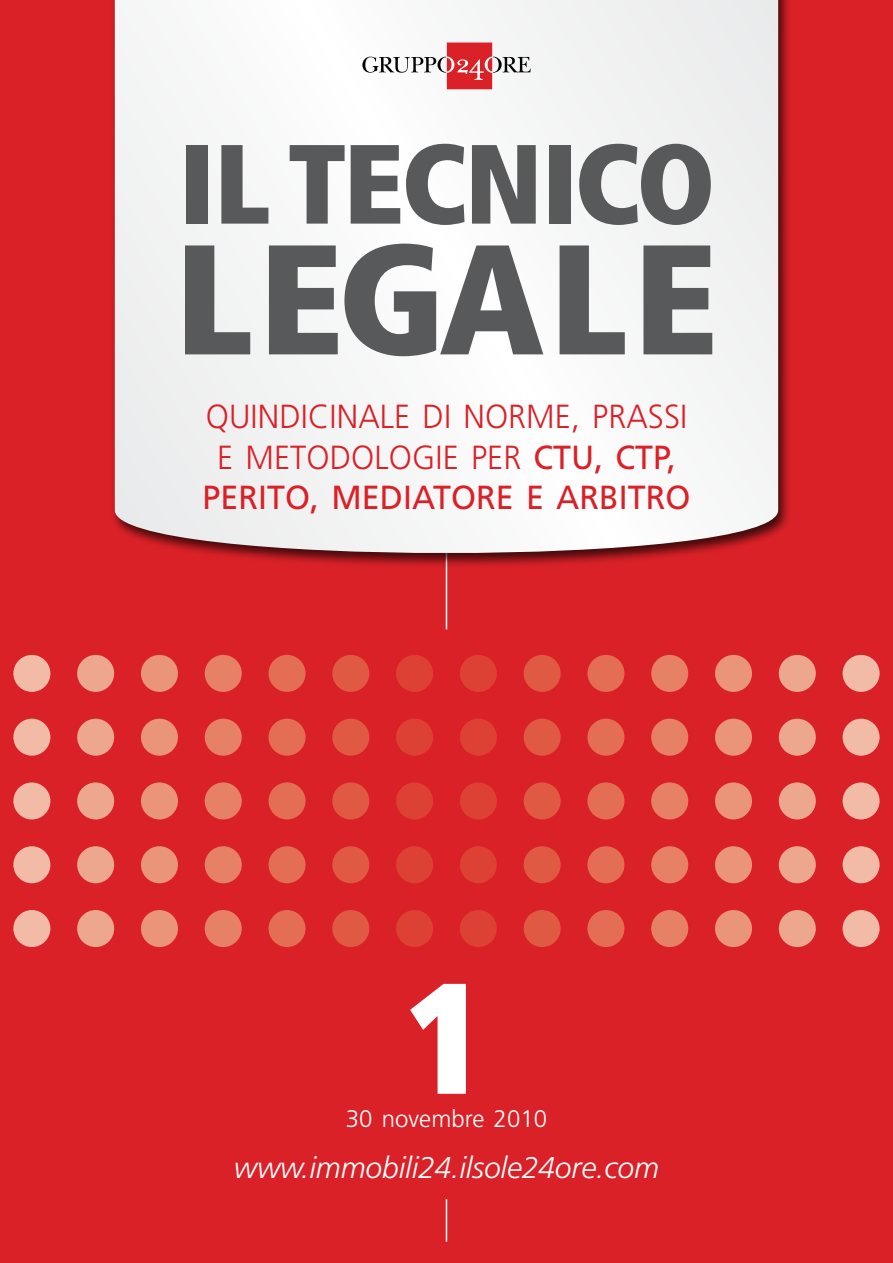
<style>
.page{position:relative;width:893px;height:1263px;background:#da2128}
.page>*{position:absolute;margin:0;border:0;box-sizing:border-box;transform-origin:0 0}
.t1{font:900 condensed 157.5px "Frutiger";color:#fff}
.t2{font:900 condensed 156px "Frutiger";letter-spacing:.04em;color:#58595b}
.t3{font:900 condensed 112.5px "Frutiger";letter-spacing:-.025em;color:#58595b}
.t4{font:300 33.45px/40.5px "Frutiger";letter-spacing:.005em;color:#da2128;text-align:center;scale:.96 1}
.t5{font:italic 300 30px "Frutiger";letter-spacing:-.005em;color:#fff}
.t6{font:300 24px "Frutiger";letter-spacing:.005em;color:#fff}
.s1{font-weight:400}
</style>
<div class="page">
<div style="left:13px;top:655px;width:37px;height:37px;background:#f1bba7;border-radius:50%"></div>
<div style="left:77px;top:655px;width:37px;height:37px;background:#eea78f;border-radius:50%"></div>
<div style="left:141px;top:655px;width:37px;height:37px;background:#ea947a;border-radius:50%"></div>
<div style="left:205px;top:655px;width:37px;height:37px;background:#e78166;border-radius:50%"></div>
<div style="left:268px;top:655px;width:38px;height:37px;background:#e36e54;border-radius:50%"></div>
<div style="left:332px;top:655px;width:37px;height:37px;background:#e05942;border-radius:50%"></div>
<div style="left:396px;top:655px;width:37px;height:37px;background:#dd4133;border-radius:50%"></div>
<div style="left:460px;top:655px;width:37px;height:37px;background:#dd4133;border-radius:50%"></div>
<div style="left:524px;top:655px;width:37px;height:37px;background:#e05942;border-radius:50%"></div>
<div style="left:587px;top:655px;width:37px;height:37px;background:#e36e54;border-radius:50%"></div>
<div style="left:651px;top:655px;width:37px;height:37px;background:#e78166;border-radius:50%"></div>
<div style="left:715px;top:655px;width:37px;height:37px;background:#ea947a;border-radius:50%"></div>
<div style="left:779px;top:655px;width:37px;height:37px;background:#eea78f;border-radius:50%"></div>
<div style="left:843px;top:655px;width:37px;height:37px;background:#f1bba7;border-radius:50%"></div>
<div style="left:13px;top:719px;width:37px;height:37px;background:#f1bba7;border-radius:50%"></div>
<div style="left:77px;top:719px;width:37px;height:37px;background:#eea78f;border-radius:50%"></div>
<div style="left:141px;top:719px;width:37px;height:37px;background:#ea947a;border-radius:50%"></div>
<div style="left:205px;top:719px;width:37px;height:37px;background:#e78166;border-radius:50%"></div>
<div style="left:268px;top:719px;width:38px;height:37px;background:#e36e54;border-radius:50%"></div>
<div style="left:332px;top:719px;width:37px;height:37px;background:#e05942;border-radius:50%"></div>
<div style="left:396px;top:719px;width:37px;height:37px;background:#dd4133;border-radius:50%"></div>
<div style="left:460px;top:719px;width:37px;height:37px;background:#dd4133;border-radius:50%"></div>
<div style="left:524px;top:719px;width:37px;height:37px;background:#e05942;border-radius:50%"></div>
<div style="left:587px;top:719px;width:37px;height:37px;background:#e36e54;border-radius:50%"></div>
<div style="left:651px;top:719px;width:37px;height:37px;background:#e78166;border-radius:50%"></div>
<div style="left:715px;top:719px;width:37px;height:37px;background:#ea947a;border-radius:50%"></div>
<div style="left:779px;top:719px;width:37px;height:37px;background:#eea78f;border-radius:50%"></div>
<div style="left:843px;top:719px;width:37px;height:37px;background:#f1bba7;border-radius:50%"></div>
<div style="left:13px;top:782px;width:37px;height:37px;background:#f1bba7;border-radius:50%"></div>
<div style="left:77px;top:782px;width:37px;height:37px;background:#eea78f;border-radius:50%"></div>
<div style="left:141px;top:782px;width:37px;height:37px;background:#ea947a;border-radius:50%"></div>
<div style="left:205px;top:782px;width:37px;height:37px;background:#e78166;border-radius:50%"></div>
<div style="left:268px;top:782px;width:38px;height:37px;background:#e36e54;border-radius:50%"></div>
<div style="left:332px;top:782px;width:37px;height:37px;background:#e05942;border-radius:50%"></div>
<div style="left:396px;top:782px;width:37px;height:37px;background:#dd4133;border-radius:50%"></div>
<div style="left:460px;top:782px;width:37px;height:37px;background:#dd4133;border-radius:50%"></div>
<div style="left:524px;top:782px;width:37px;height:37px;background:#e05942;border-radius:50%"></div>
<div style="left:587px;top:782px;width:37px;height:37px;background:#e36e54;border-radius:50%"></div>
<div style="left:651px;top:782px;width:37px;height:37px;background:#e78166;border-radius:50%"></div>
<div style="left:715px;top:782px;width:37px;height:37px;background:#ea947a;border-radius:50%"></div>
<div style="left:779px;top:782px;width:37px;height:37px;background:#eea78f;border-radius:50%"></div>
<div style="left:843px;top:782px;width:37px;height:37px;background:#f1bba7;border-radius:50%"></div>
<div style="left:13px;top:846px;width:37px;height:37px;background:#f1bba7;border-radius:50%"></div>
<div style="left:77px;top:846px;width:37px;height:37px;background:#eea78f;border-radius:50%"></div>
<div style="left:141px;top:846px;width:37px;height:37px;background:#ea947a;border-radius:50%"></div>
<div style="left:205px;top:846px;width:37px;height:37px;background:#e78166;border-radius:50%"></div>
<div style="left:268px;top:846px;width:38px;height:37px;background:#e36e54;border-radius:50%"></div>
<div style="left:332px;top:846px;width:37px;height:37px;background:#e05942;border-radius:50%"></div>
<div style="left:396px;top:846px;width:37px;height:37px;background:#dd4133;border-radius:50%"></div>
<div style="left:460px;top:846px;width:37px;height:37px;background:#dd4133;border-radius:50%"></div>
<div style="left:524px;top:846px;width:37px;height:37px;background:#e05942;border-radius:50%"></div>
<div style="left:587px;top:846px;width:37px;height:37px;background:#e36e54;border-radius:50%"></div>
<div style="left:651px;top:846px;width:37px;height:37px;background:#e78166;border-radius:50%"></div>
<div style="left:715px;top:846px;width:37px;height:37px;background:#ea947a;border-radius:50%"></div>
<div style="left:779px;top:846px;width:37px;height:37px;background:#eea78f;border-radius:50%"></div>
<div style="left:843px;top:846px;width:37px;height:37px;background:#f1bba7;border-radius:50%"></div>
<div style="left:13px;top:910px;width:37px;height:37px;background:#f1bba7;border-radius:50%"></div>
<div style="left:77px;top:910px;width:37px;height:37px;background:#eea78f;border-radius:50%"></div>
<div style="left:141px;top:910px;width:37px;height:37px;background:#ea947a;border-radius:50%"></div>
<div style="left:205px;top:910px;width:37px;height:37px;background:#e78166;border-radius:50%"></div>
<div style="left:268px;top:910px;width:38px;height:37px;background:#e36e54;border-radius:50%"></div>
<div style="left:332px;top:910px;width:37px;height:37px;background:#e05942;border-radius:50%"></div>
<div style="left:396px;top:910px;width:37px;height:37px;background:#dd4133;border-radius:50%"></div>
<div style="left:460px;top:910px;width:37px;height:37px;background:#dd4133;border-radius:50%"></div>
<div style="left:524px;top:910px;width:37px;height:37px;background:#e05942;border-radius:50%"></div>
<div style="left:587px;top:910px;width:37px;height:37px;background:#e36e54;border-radius:50%"></div>
<div style="left:651px;top:910px;width:37px;height:37px;background:#e78166;border-radius:50%"></div>
<div style="left:715px;top:910px;width:37px;height:37px;background:#ea947a;border-radius:50%"></div>
<div style="left:779px;top:910px;width:37px;height:37px;background:#eea78f;border-radius:50%"></div>
<div style="left:843px;top:910px;width:37px;height:37px;background:#f1bba7;border-radius:50%"></div>
<hr style="left:446px;top:1199px;width:1px;height:43px;background:#fff">
<hr style="left:446px;top:544px;width:1px;height:85px;background:#fff">
<div style="left:110px;top:0;width:681px;height:569px;background:#000;opacity:.7"></div>
<svg style="left:115px;top:0;width:663px;height:567px;background:#f2eced"></svg>
<svg style="left:362px;top:43px;width:169px;height:46px"></svg>
<p class="t3" style="left:179px;top:116px;width:538px">IL TECNICO</p>
<p class="t2" style="left:175px;top:205px;width:544px">LEGALE</p>
<p class="t4" style="left:203px;top:397px;width:510px">QUINDICINALE DI NORME, PRASSI<br>E METODOLOGIE PER <span class="s1">CTU, CTP,<br>PERITO, MEDIATORE E ARBITRO</span></p>
<p class="t1" style="left:405px;top:943px;width:83px">1</p>
<p class="t6" style="left:346px;top:1105px;width:203px">30 novembre 2010</p>
<p class="t5" style="left:234px;top:1150px;width:427px">www.immobili24.ilsole24ore.com</p>
</div>
